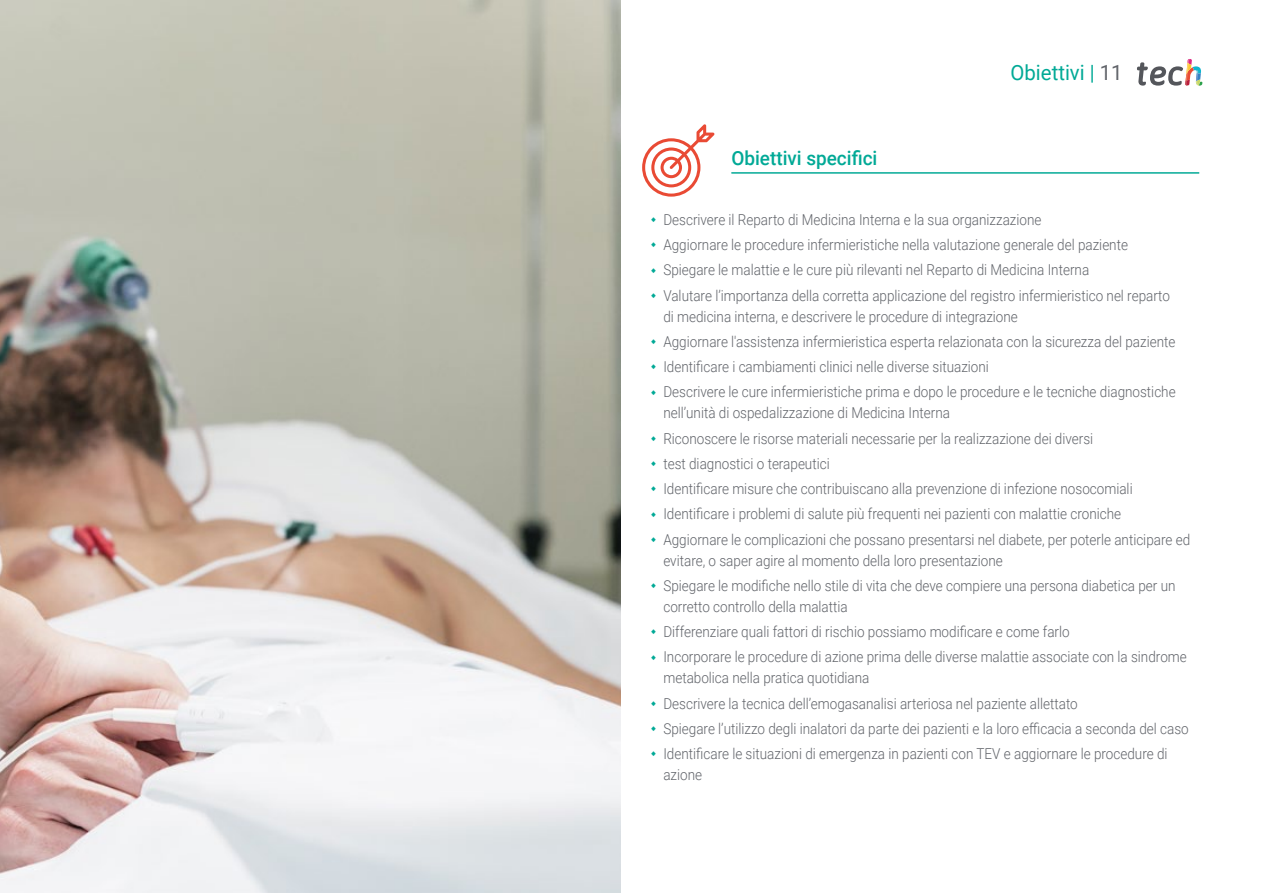
<style>
.page{position:relative;width:1263px;height:893px;background:#fff}
.page>*{position:absolute;margin:0;border:0;box-sizing:border-box;transform-origin:0 0}
.t1{font:21px "Roboto";color:#00a996}
.t2{font:500 19.5px "Roboto";color:#00a996}
.t3{font:300 15px/25.2px "Roboto";color:#61646a;scale:.9 1}
.s1{color:#61646a}
</style>
<div class="page">
<svg style="left:642px;top:124px;width:72px;height:73px"></svg>
<hr style="left:731px;top:173px;width:468px;height:1px;background:#00a996">
<img style="left:0;top:0;width:621px;height:893px">
<svg style="left:1137px;top:59px;width:65px;height:27px"></svg>
<h2 class="t2" style="left:731px;top:144px;width:147px">Obiettivi specifici</h2>
<h1 class="t1" style="left:1010px;top:57px;width:114px">Obiettivi | <span class="s1">11</span></h1>
<p class="t3" style="left:663px;top:206px;width:564px">Descrivere il Reparto di Medicina Interna e la sua organizzazione<br>Aggiornare le procedure infermieristiche nella valutazione generale del paziente Spiegare le malattie e le cure più rilevanti nel Reparto di Medicina Interna<br>Valutare l’importanza della corretta applicazione del registro infermieristico nel reparto</p>
<p class="t3" style="left:663px;top:303px;width:571px">di medicina interna, e descrivere le procedure di integrazione<br>Aggiornare l'assistenza infermieristica esperta relazionata con la sicurezza del paziente Identificare i cambiamenti clinici nelle diverse situazioni<br>Descrivere le cure infermieristiche prima e dopo le procedure e le tecniche diagnostiche</p>
<p class="t3" style="left:663px;top:400px;width:587px">nell’unità di ospedalizzazione di Medicina Interna<br>Riconoscere le risorse materiali necessarie per la realizzazione dei diversi<br>test diagnostici o terapeutici<br>Identificare misure che contribuiscano alla prevenzione di infezione nosocomiali Identificare i problemi di salute più frequenti nei pazienti con malattie croniche<br>Aggiornare le complicazioni che possano presentarsi nel diabete, per poterle anticipare ed</p>
<p class="t3" style="left:663px;top:547px;width:571px">evitare, o saper agire al momento della loro presentazione<br>Spiegare le modifiche nello stile di vita che deve compiere una persona diabetica per un</p>
<p class="t3" style="left:663px;top:593px;width:583px">corretto controllo della malattia<br>Differenziare quali fattori di rischio possiamo modificare e come farlo<br>Incorporare le procedure di azione prima delle diverse malattie associate con la sindrome</p>
<p class="t3" style="left:663px;top:665px;width:585px">metabolica nella pratica quotidiana<br>Descrivere la tecnica dell’emogasanalisi arteriosa nel paziente allettato<br>Spiegare l’utilizzo degli inalatori da parte dei pazienti e la loro efficacia a seconda del caso Identificare le situazioni di emergenza in pazienti con TEV e aggiornare le procedure di</p>
<p class="t3" style="left:663px;top:762px;width:45px">azione</p>
</div>
